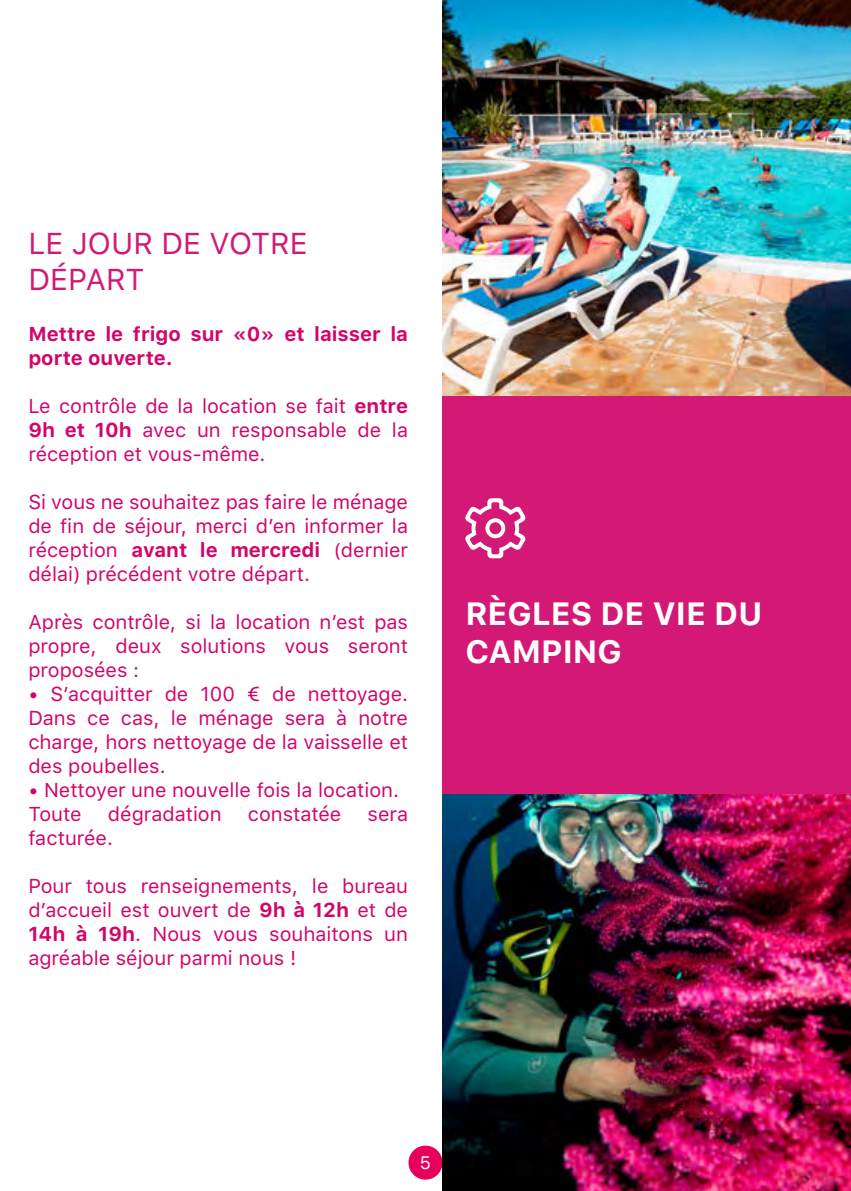
<style>
.page{position:relative;width:851px;height:1191px;background:#fff}
.page>*{position:absolute;margin:0;border:0;box-sizing:border-box;transform-origin:0 0}
.t1{font:700 32px/38.4px "SFUI Text";color:#fff}
.t2{font:30px/36px "SFUI Text";color:#d31975}
.t3{font:20px/24px "SFUI Text";color:#d1066a;text-align:justify}
.t4{font:700 20px/24px "SFUI Text";color:#d1066a}
.t5{font:18px "SFUI Text";color:#fff}
.s1{font-weight:700}
</style>
<div class="page">
<div style="left:408px;top:1145px;width:34px;height:34px;background:#e6005b;border-radius:50%"></div>
<img style="left:442px;top:0;width:408px;height:397px">
<img style="left:442px;top:794px;width:408px;height:397px">
<div style="left:442px;top:397px;width:408px;height:397px;background:#d31975"></div>
<svg style="left:465px;top:498px;width:61px;height:60px"></svg>
<h2 class="t2" style="left:28px;top:225px;width:281px">LE JOUR DE VOTRE<br>DÉPART</h2>
<p class="t4" style="left:28px;top:322px;width:381px">Mettre le frigo sur «0» et laisser la porte ouverte.</p>
<p class="t3" style="left:28px;top:394px;width:381px">Le contrôle de la location se fait <span class="s1">entre 9h et 10h</span> avec un responsable de la réception et vous-même.</p>
<p class="t3" style="left:28px;top:490px;width:381px">Si vous ne souhaitez pas faire le ménage de fin de séjour, merci d’en informer la réception <span class="s1">avant le mercredi</span> (dernier délai) précédent votre départ.</p>
<p class="t3" style="left:28px;top:610px;width:381px">Après contrôle, si la location n’est pas propre, deux solutions vous seront proposées :</p>
<p class="t3" style="left:28px;top:682px;width:381px">• S’acquitter de 100 € de nettoyage.<br>Dans ce cas, le ménage sera à notre charge, hors nettoyage de la vaisselle et des poubelles.</p>
<p class="t3" style="left:28px;top:778px;width:372px">• Nettoyer une nouvelle fois la location.<br>Toute</p>
<p class="t3" style="left:108px;top:802px;width:115px">dégradation</p>
<p class="t3" style="left:248px;top:802px;width:95px">constatée</p>
<p class="t3" style="left:367px;top:802px;width:42px">sera</p>
<p class="t3" style="left:28px;top:826px;width:86px">facturée.</p>
<p class="t3" style="left:28px;top:874px;width:381px">Pour tous renseignements, le bureau d’accueil est ouvert de <span class="s1">9h à 12h</span> et de <span class="s1">14h à 19h</span>. Nous vous souhaitons un agréable séjour parmi nous !</p>
<h1 class="t1" style="left:465px;top:594px;width:299px">RÈGLES DE VIE DU<br>CAMPING</h1>
<p class="t5" style="left:420px;top:1152px;width:13px">5</p>
</div>
